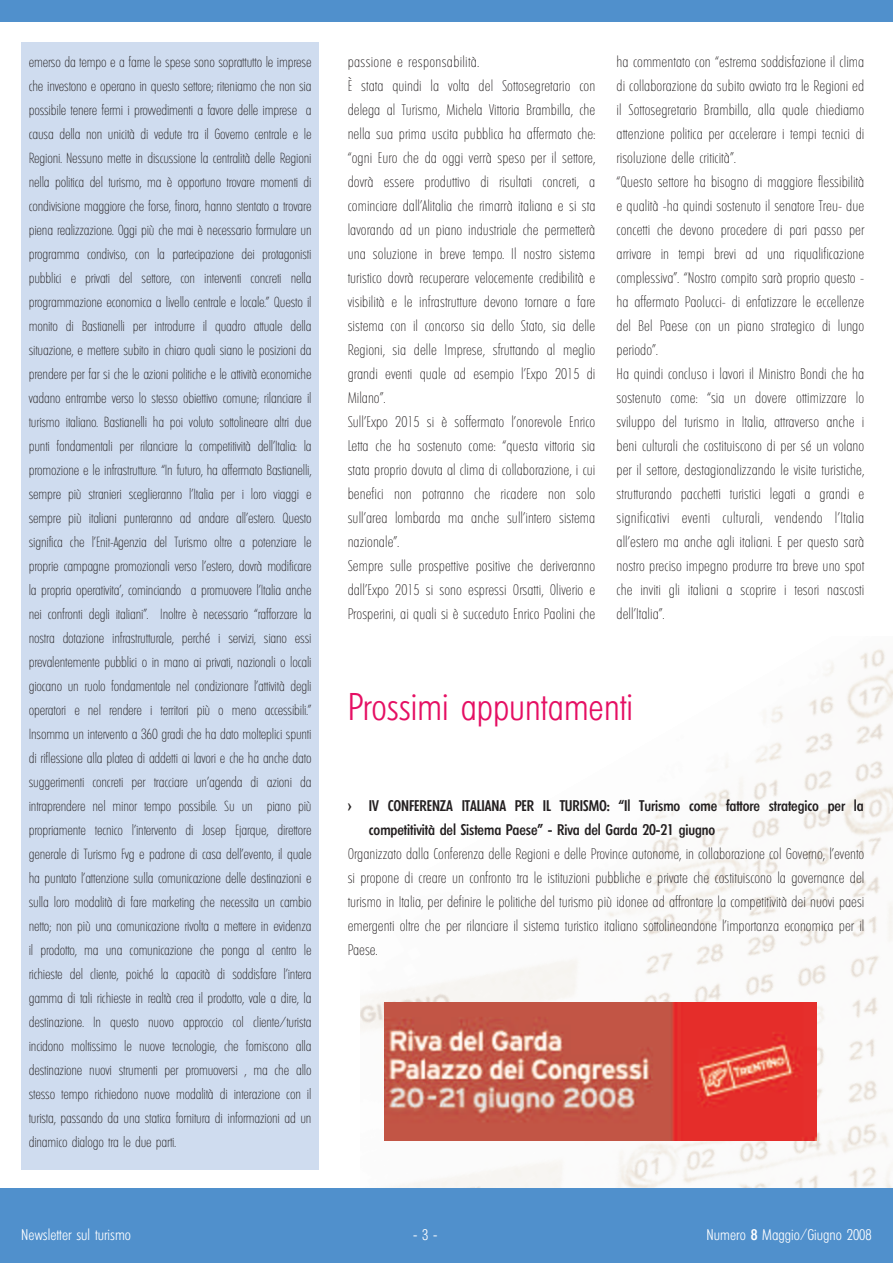
<style>
.page{position:relative;width:893px;height:1263px;background:#fff}
.page>*{position:absolute;margin:0;border:0;box-sizing:border-box;transform-origin:0 0}
.t1{font:300 condensed 37.5px "Limerick";color:#e50f63}
.t2{font:200 condensed 15px/24px "Limerick";letter-spacing:.005em;color:#231f20}
.t3{font:500 condensed 15px/24px "Limerick";letter-spacing:-.005em;color:#231f20}
.t4{font:300 condensed 15px "Limerick";color:#fff}
.t5{font:200 condensed 14.25px/24px "Limerick";letter-spacing:-.01em;color:#231f20;text-align:justify}
.s1{font-weight:500}
</style>
<div class="page">
<img style="left:361px;top:649px;width:532px;height:540px">
<div style="left:0;top:1189px;width:893px;height:74px;background:#5090cc"></div>
<div style="left:0;top:0;width:893px;height:21px;background:#5090cc"></div>
<div style="left:21px;top:43px;width:298px;height:1127px;background:#cfdcef"></div>
<img style="left:384px;top:1003px;width:432px;height:137px">
<p class="t5" style="left:29px;top:50px;width:284px">emerso da tempo e a farne le spese sono soprattutto le imprese che investono e operano in questo settore; riteniamo che non sia possibile tenere fermi i provvedimenti a favore delle imprese a causa della non unicità di vedute tra il Governo centrale e le Regioni. Nessuno mette in discussione la centralità delle Regioni nella politica del turismo, ma è opportuno trovare momenti di condivisione maggiore che forse, finora, hanno stentato a trovare piena realizzazione. Oggi più che mai è necessario formulare un programma condiviso, con la partecipazione dei protagonisti pubblici e privati del settore, con interventi concreti nella programmazione economica a livello centrale e locale.” Questo il monito di Bastianelli per introdurre il quadro attuale della situazione, e mettere subito in chiaro quali siano le posizioni da prendere per far si che le azioni politiche e le attività economiche vadano entrambe verso lo stesso obiettivo comune; rilanciare il turismo italiano. Bastianelli ha poi voluto sottolineare altri due punti fondamentali per rilanciare la competitività dell’Italia: la promozione e le infrastrutture. “In futuro, ha affermato Bastianelli, sempre più stranieri sceglieranno l’Italia per i loro viaggi e sempre più italiani punteranno ad andare all’estero. Questo significa che l’Enit-Agenzia del Turismo oltre a potenziare le proprie campagne promozionali verso l’estero, dovrà modificare la propria operativita’, cominciando a promuovere l’Italia anche nei confronti degli italiani”. Inoltre è necessario “rafforzare la nostra dotazione infrastrutturale, perché i servizi, siano essi prevalentemente pubblici o in mano ai privati, nazionali o locali giocano un ruolo fondamentale nel condizionare l’attività degli operatori e nel rendere i territori più o meno accessibili.” Insomma un intervento a 360 gradi che ha dato molteplici spunti di riflessione alla platea di addetti ai lavori e che ha anche dato suggerimenti concreti per tracciare un’agenda di azioni da intraprendere nel minor tempo possibile. Su un piano più propriamente tecnico l’intervento di Josep Ejarque, direttore generale di Turismo Fvg e padrone di casa dell’evento, il quale ha puntato l’attenzione sulla comunicazione delle destinazioni e sulla loro modalità di fare marketing che necessita un cambio netto; non più una comunicazione rivolta a mettere in evidenza il prodotto, ma una comunicazione che ponga al centro le richieste del cliente, poiché la capacità di soddisfare l’intera gamma di tali richieste in realtà crea il prodotto, vale a dire, la destinazione. In questo nuovo approccio col cliente/turista incidono moltissimo le nuove tecnologie, che forniscono alla destinazione nuovi strumenti per promuoversi , ma che allo stesso tempo richiedono nuove modalità di interazione con il turista, passando da una statica fornitura di informazioni ad un dinamico dialogo tra le due parti.</p>
<p class="t2" style="left:348px;top:50px;width:249px">passione e responsabilità.<br>È stata quindi la volta del Sottosegretario con delega al Turismo, Michela Vittoria Brambilla, che nella sua prima uscita pubblica ha affermato che: “ogni Euro che da oggi verrà speso per il settore, dovrà essere produttivo di risultati concreti, a cominciare dall’Alitalia che rimarrà italiana e si sta lavorando ad un piano industriale che permetterà una soluzione in breve tempo. Il nostro sistema turistico dovrà recuperare velocemente credibilità e visibilità e le infrastrutture devono tornare a fare sistema con il concorso sia dello Stato, sia delle Regioni, sia delle Imprese, sfruttando al meglio grandi eventi quale ad esempio l’Expo 2015 di Milano”.<br>Sull’Expo 2015 si è soffermato l’onorevole Enrico Letta che ha sostenuto come: “questa vittoria sia stata proprio dovuta al clima di collaborazione, i cui benefici non potranno che ricadere non solo sull’area lombarda ma anche sull’intero sistema nazionale”.<br>Sempre sulle prospettive positive che deriveranno dall’Expo 2015 si sono espressi Orsatti, Oliverio e Prosperini, ai quali si è succeduto Enrico Paolini che</p>
<p class="t2" style="left:617px;top:50px;width:249px">ha commentato con “estrema soddisfazione il clima di collaborazione da subito avviato tra le Regioni ed il Sottosegretario Brambilla, alla quale chiediamo attenzione politica per accelerare i tempi tecnici di risoluzione delle criticità”.<br>“Questo settore ha bisogno di maggiore flessibilità e qualità -ha quindi sostenuto il senatore Treu- due concetti che devono procedere di pari passo per arrivare in tempi brevi ad una riqualificazione complessiva”. “Nostro compito sarà proprio questo - ha affermato Paolucci- di enfatizzare le eccellenze del Bel Paese con un piano strategico di lungo periodo”.<br>Ha quindi concluso i lavori il Ministro Bondi che ha sostenuto come: “sia un dovere ottimizzare lo sviluppo del turismo in Italia, attraverso anche i beni culturali che costituiscono di per sé un volano per il settore, destagionalizzando le visite turistiche, strutturando pacchetti turistici legati a grandi e significativi eventi culturali, vendendo l’Italia all’estero ma anche agli italiani. E per questo sarà nostro preciso impegno produrre tra breve uno spot che inviti gli italiani a scoprire i tesori nascosti dell'Italia”.</p>
<h1 class="t1" style="left:348px;top:685px;width:287px">Prossimi appuntamenti</h1>
<p class="t3" style="left:369px;top:794px;width:496px;text-indent:-21px">› IV CONFERENZA ITALIANA PER IL TURISMO: “Il Turismo come fattore strategico per la competitività del Sistema Paese” - Riva del Garda 20-21 giugno</p>
<p class="t2" style="left:348px;top:842px;width:518px;text-align:justify">Organizzato dalla Conferenza delle Regioni e delle Province autonome, in collaborazione col Governo, l’evento si propone di creare un confronto tra le istituzioni pubbliche e private che costituiscono la governance del turismo in Italia, per definire le politiche del turismo più idonee ad affrontare la competitività dei nuovi paesi emergenti oltre che per rilanciare il sistema turistico italiano sottolineandone l’importanza economica per il Paese.</p>
<p class="t4" style="left:21px;top:1226px;width:111px">Newsletter sul turismo</p>
<p class="t4" style="left:413px;top:1226px;width:26px">-3-</p>
<p class="t4" style="left:707px;top:1226px;width:167px">Numero <span class="s1">8</span> Maggio/Giugno 2008</p>
</div>
